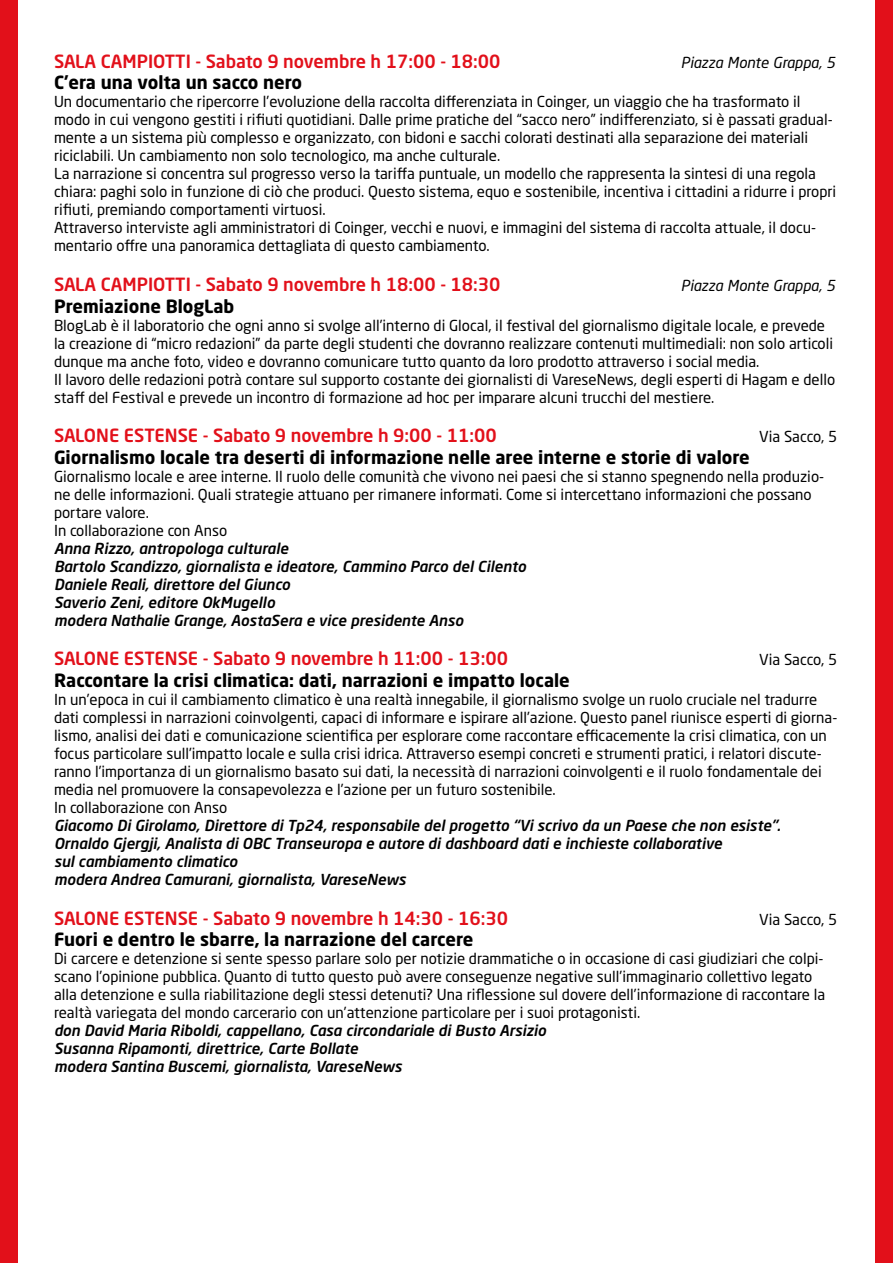
<style>
.page{position:relative;width:893px;height:1263px;background:#fff}
.page>*{position:absolute;margin:0;border:0;box-sizing:border-box;transform-origin:0 0}
.t1{font:700 18px "Neo Sans Pro";color:#000}
.t2{font:500 18px "Neo Sans Pro";color:#e2101a}
.t3{font:15px/18px "Neo Sans Pro";color:#000}
.t4{font:italic 500 15px/18px "Neo Sans Pro";color:#000}
.t5{font:italic 15px "Neo Sans Pro";color:#000}
</style>
<div class="page">
<div style="left:0;top:0;width:17px;height:1263px;background:#e2101a"></div>
<div style="left:876px;top:0;width:17px;height:1263px;background:#e2101a"></div>
<p class="t2" style="left:54px;top:50px;width:448px">SALA CAMPIOTTI - Sabato 9 novembre h 17:00 - 18:00</p>
<p class="t5" style="left:681px;top:53px;width:156px">Piazza Monte Grappa, 5</p>
<p class="t1" style="left:54px;top:71px;width:250px">C’era una volta un sacco nero</p>
<p class="t3" style="left:54px;top:93px;width:784px">Un documentario che ripercorre l’evoluzione della raccolta differenziata in Coinger, un viaggio che ha trasformato il modo in cui vengono gestiti i rifiuti quotidiani. Dalle prime pratiche del “sacco nero” indifferenziato, si è passati gradual&shy;mente a un sistema più complesso e organizzato, con bidoni e sacchi colorati destinati alla separazione dei materiali riciclabili. Un cambiamento non solo tecnologico, ma anche culturale.<br>La narrazione si concentra sul progresso verso la tariffa puntuale, un modello che rappresenta la sintesi di una regola chiara: paghi solo in funzione di ciò che produci. Questo sistema, equo e sostenibile, incentiva i cittadini a ridurre i propri rifiuti, premiando comportamenti virtuosi.<br>Attraverso interviste agli amministratori di Coinger, vecchi e nuovi, e immagini del sistema di raccolta attuale, il docu&shy;mentario offre una panoramica dettagliata di questo cambiamento.</p>
<p class="t2" style="left:54px;top:273px;width:448px">SALA CAMPIOTTI - Sabato 9 novembre h 18:00 - 18:30</p>
<p class="t5" style="left:681px;top:276px;width:156px">Piazza Monte Grappa, 5</p>
<p class="t1" style="left:54px;top:294px;width:182px">Premiazione BlogLab</p>
<p class="t3" style="left:54px;top:316px;width:783px">BlogLab è il laboratorio che ogni anno si svolge all’interno di Glocal, il festival del giornalismo digitale locale, e prevede la creazione di “micro redazioni” da parte degli studenti che dovranno realizzare contenuti multimediali: non solo articoli dunque ma anche foto, video e dovranno comunicare tutto quanto da loro prodotto attraverso i social media.<br>Il lavoro delle redazioni potrà contare sul supporto costante dei giornalisti di VareseNews, degli esperti di Hagam e dello staff del Festival e prevede un incontro di formazione ad hoc per imparare alcuni trucchi del mestiere.</p>
<p class="t2" style="left:54px;top:424px;width:444px">SALONE ESTENSE - Sabato 9 novembre h 9:00 - 11:00</p>
<p class="t3" style="left:759px;top:427px;width:80px">Via Sacco, 5</p>
<p class="t1" style="left:54px;top:446px;width:697px">Giornalismo locale tra deserti di informazione nelle aree interne e storie di valore</p>
<p class="t3" style="left:54px;top:467px;width:772px">Giornalismo locale e aree interne. Il ruolo delle comunità che vivono nei paesi che si stanno spegnendo nella produzio&shy;ne delle informazioni. Quali strategie attuano per rimanere informati. Come si intercettano informazioni che possano portare valore.<br>In collaborazione con Anso</p>
<p class="t4" style="left:54px;top:539px;width:473px">Anna Rizzo, antropologa culturale<br>Bartolo Scandizzo, giornalista e ideatore, Cammino Parco del Cilento Daniele Reali, direttore del Giunco<br>Saverio Zeni, editore OkMugello<br>modera Nathalie Grange, AostaSera e vice presidente Anso</p>
<p class="t2" style="left:54px;top:647px;width:456px">SALONE ESTENSE - Sabato 9 novembre h 11:00 - 13:00</p>
<p class="t3" style="left:759px;top:651px;width:80px">Via Sacco, 5</p>
<p class="t1" style="left:54px;top:669px;width:517px">Raccontare la crisi climatica: dati, narrazioni e impatto locale</p>
<p class="t3" style="left:54px;top:690px;width:785px">In un’epoca in cui il cambiamento climatico è una realtà innegabile, il giornalismo svolge un ruolo cruciale nel tradurre dati complessi in narrazioni coinvolgenti, capaci di informare e ispirare all’azione. Questo panel riunisce esperti di giorna&shy;lismo, analisi dei dati e comunicazione scientifica per esplorare come raccontare efficacemente la crisi climatica, con un focus particolare sull’impatto locale e sulla crisi idrica. Attraverso esempi concreti e strumenti pratici, i relatori discute&shy;ranno l’importanza di un giornalismo basato sui dati, la necessità di narrazioni coinvolgenti e il ruolo fondamentale dei media nel promuovere la consapevolezza e l’azione per un futuro sostenibile.<br>In collaborazione con Anso</p>
<p class="t4" style="left:54px;top:816px;width:728px">Giacomo Di Girolamo, Direttore di Tp24, responsabile del progetto “Vi scrivo da un Paese che non esiste”.<br>Ornaldo Gjergji, Analista di OBC Transeuropa e autore di dashboard dati e inchieste collaborative<br>sul cambiamento climatico<br>modera Andrea Camurani, giornalista, VareseNews</p>
<p class="t2" style="left:54px;top:907px;width:456px">SALONE ESTENSE - Sabato 9 novembre h 14:30 - 16:30</p>
<p class="t3" style="left:759px;top:910px;width:80px">Via Sacco, 5</p>
<p class="t1" style="left:54px;top:928px;width:421px">Fuori e dentro le sbarre, la narrazione del carcere</p>
<p class="t3" style="left:54px;top:949px;width:773px">Di carcere e detenzione si sente spesso parlare solo per notizie drammatiche o in occasione di casi giudiziari che colpi&shy;scano l’opinione pubblica. Quanto di tutto questo può avere conseguenze negative sull’immaginario collettivo legato alla detenzione e sulla riabilitazione degli stessi detenuti? Una riflessione sul dovere dell’informazione di raccontare la realtà variegata del mondo carcerario con un’attenzione particolare per i suoi protagonisti.</p>
<p class="t4" style="left:54px;top:1021px;width:493px">don David Maria Riboldi, cappellano, Casa circondariale di Busto Arsizio<br>Susanna Ripamonti, direttrice, Carte Bollate<br>modera Santina Buscemi, giornalista, VareseNews</p>
</div>
